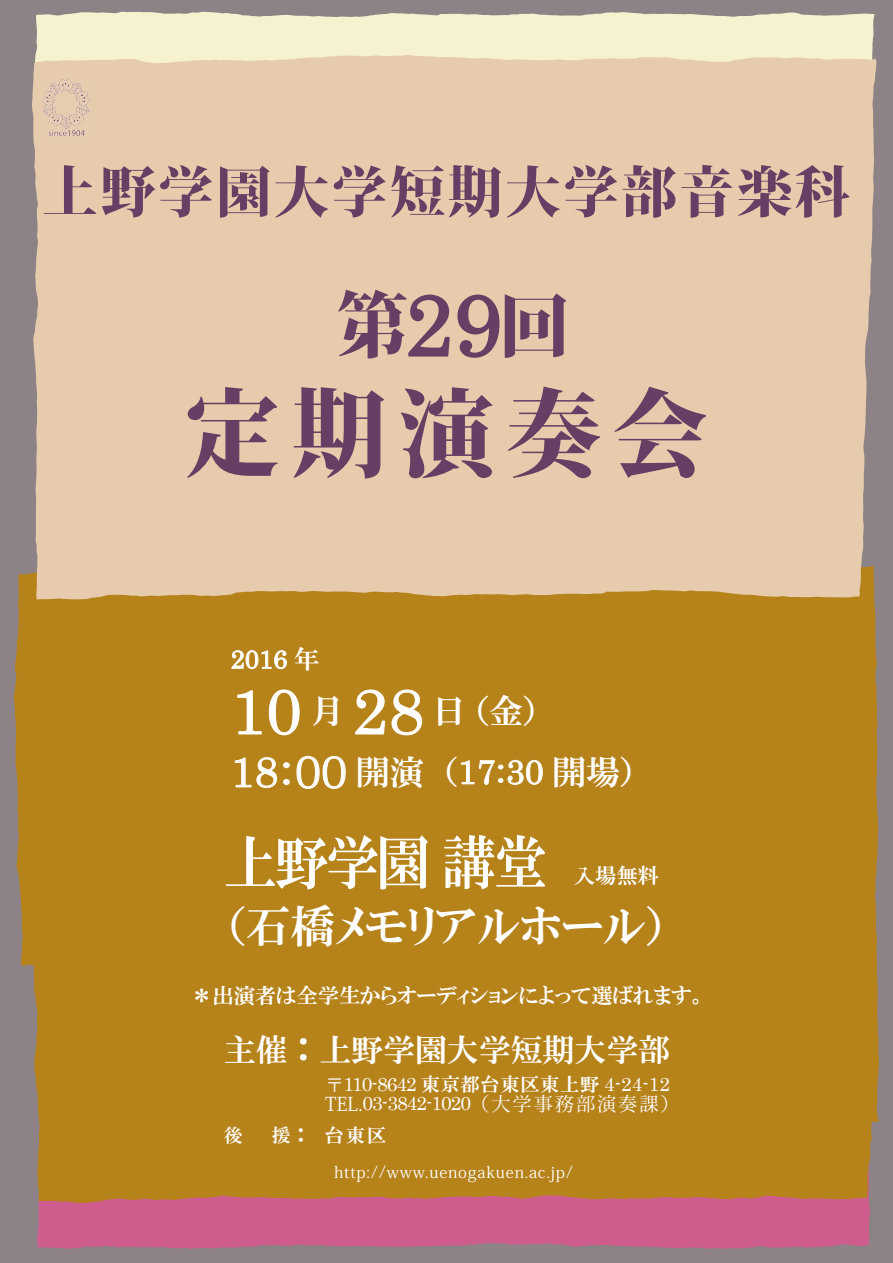
<style>
.page{position:relative;width:893px;height:1263px;background:#8d8286}
.page>*{position:absolute;margin:0;border:0;box-sizing:border-box;transform-origin:0 0}
.t1{font:800 95.7px "Koz Min Pr 6 N";letter-spacing:.12em;color:#683e64}
.t2{font:86.7px "Century";color:#683e64}
.t3{font:800 72.3px "Koz Min Pr 6 N";color:#683e64}
.t4{font:63.75px "Century";color:#fff}
.t5{font:59.55px "HGP Mincho E";letter-spacing:-.05em;color:#fff;scale:.9 1}
.t6{font:800 55.35px "Koz Min Pr 6 N";letter-spacing:.045em;color:#683e64}
.t7{font:44.7px "HGP Mincho E";color:#fff}
.t8{font:42.45px "Century";color:#fff}
.t9{font:34.05px "HGP Mincho E";color:#fff}
.t10{font:31.95px "HGP Mincho E";color:#fff}
.t11{font:25.5px "Century";color:#fff}
.t12{font:21.3px "HGP Mincho E";color:#fff}
.t13{font:19.2px "Koz Min Pr 6 N";letter-spacing:.105em;color:#fff}
.t14{font:19.2px "Century";letter-spacing:-.05em;color:#fff}
.t15{font:19.2px "HGP Mincho E";color:#fff}
.t16{font:15.9px "Koz Min Pr 6 N";letter-spacing:.05em;color:#fff}
.s1{font-family:"HGP Mincho E"}
.s2{font-family:"Koz Min Pr 6 N";font-size:36.15px}
.s3{font-family:"Koz Min Pr 6 N"}
.s4{font-family:"Century"}
.s5{font-family:"Koz Min Pr 6 N";font-size:28.95px}
</style>
<div class="page">
<div style="left:35px;top:12px;width:840px;height:43px;background:#f6f1ce"></div>
<div style="left:37px;top:1203px;width:833px;height:46px;background:#ce5c8c"></div>
<div style="left:14px;top:573px;width:865px;height:630px;background:#b6821a"></div>
<div style="left:32px;top:55px;width:844px;height:545px;background:#e6cbac"></div>
<svg style="left:407px;top:293px;width:94px;height:66px;background:#caab9b"></svg>
<svg style="left:231px;top:650px;width:56px;height:19px"></svg>
<svg style="left:234px;top:757px;width:43px;height:31px"></svg>
<svg style="left:283px;top:762px;width:7px;height:23px"></svg>
<svg style="left:296px;top:755px;width:50px;height:34px;background:#c39945"></svg>
<svg style="left:461px;top:759px;width:82px;height:26px;background:#c49b48"></svg>
<img style="left:43px;top:80px;width:47px;height:57px">
<svg style="left:237px;top:690px;width:25px;height:45px"></svg>
<svg style="left:268px;top:689px;width:32px;height:47px;background:#c0933b"></svg>
<svg style="left:355px;top:689px;width:30px;height:46px"></svg>
<svg style="left:391px;top:689px;width:31px;height:47px"></svg>
<p class="t6" style="left:43px;top:161px;width:809px">上野学園大学短期大学部音楽科</p>
<p class="t3" style="left:337px;top:284px;width:74px">第</p>
<p class="t1" style="left:185px;top:380px;width:525px">定期演奏会</p>
<p class="t3" style="left:498px;top:284px;width:74px">回</p>
<p class="t2" style="left:405px;top:251px;width:98px">29</p>
<p class="t11" style="left:231px;top:638px;width:90px">2016 <span class="s1">年</span></p>
<p class="t4" style="left:231px;top:657px;width:72px">10</p>
<p class="t9" style="left:310px;top:694px;width:36px">月</p>
<p class="t4" style="left:353px;top:657px;width:72px">28</p>
<p class="t9" style="left:432px;top:694px;width:110px">日 金（ (</p>
<p class="t8" style="left:231px;top:736px;width:118px">18<span class="s2">：</span><span class="s3">00</span></p>
<p class="t9" style="left:356px;top:754px;width:70px">開演</p>
<p class="t9" style="left:441px;top:754px;width:198px">（<span class="s4">17</span><span class="s5">：</span><span class="s4">30</span> 開場(</p>
<p class="t5" style="left:224px;top:832px;width:361px">上野学園講堂</p>
<p class="t7" style="left:224px;top:903px;width:446px">（石橋メモリアルホール(</p>
<p class="t12" style="left:574px;top:865px;width:87px">入場無料</p>
<p class="t12" style="left:191px;top:985px;width:516px">＊出演者は全学生からオーディションによって選ばれます。</p>
<p class="t10" style="left:224px;top:1034px;width:448px">主催：上野学園大学短期大学部</p>
<p class="t14" style="left:325px;top:1068px;width:346px"><span class="s3">〒</span>110-8642 <span class="s1">東京都台東区東上野</span> 4-24-12</p>
<p class="t13" style="left:325px;top:1093px;width:356px">TEL.<span class="s4">03-3842-1020</span>（大学事務部演奏課(</p>
<p class="t15" style="left:224px;top:1125px;width:164px">後　　援：　台東区</p>
<p class="t16" style="left:334px;top:1163px;width:240px">http://www.uenogakuen.ac j p. /</p>
</div>
